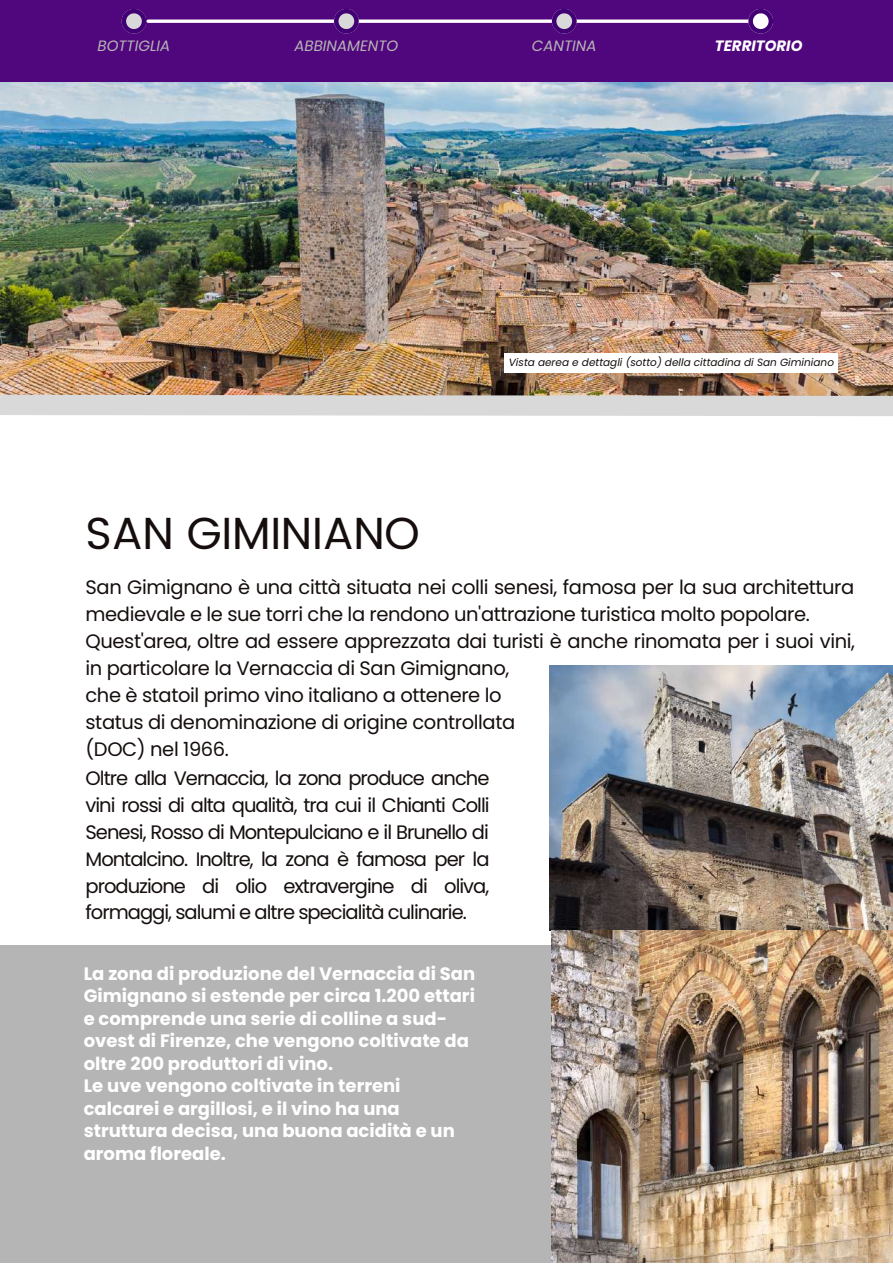
<style>
.page{position:relative;width:893px;height:1264px;background:#fff}
.page>*{position:absolute;margin:0;border:0;box-sizing:border-box;transform-origin:0 0}
.t1{font:45px "Poppins";letter-spacing:-.005em;color:#150e0d}
.t2{font:19.5px/27px "Poppins";letter-spacing:-.02em;color:#150e0d}
.t3{font:700 18px/22.5px "Poppins";color:#fff}
.t4{font:italic 15px "Poppins";color:#b5b5b5}
.t5{font:italic 700 15px "Poppins";color:#fff}
.t6{font:italic 10.5px "Poppins";color:#150e0d}
</style>
<div class="page">
<img style="left:549px;top:665px;width:343px;height:265px">
<div style="left:0;top:945px;width:564px;height:317px;background:#b5b5b5"></div>
<img style="left:551px;top:930px;width:341px;height:332px">
<img style="left:0;top:82px;width:892px;height:302px">
<div style="left:0;top:0;width:892px;height:82px;background:#50077d"></div>
<svg style="left:122px;top:9px;width:24px;height:25px"></svg>
<hr style="left:148px;top:20px;width:610px;height:3px;background:#fff">
<svg style="left:334px;top:9px;width:25px;height:25px"></svg>
<svg style="left:552px;top:9px;width:24px;height:25px"></svg>
<svg style="left:748px;top:9px;width:25px;height:25px"></svg>
<img style="left:0;top:384px;width:892px;height:32px">
<div style="left:504px;top:353px;width:334px;height:19px;background:#fff"></div>
<p class="t4" style="left:97px;top:35px;width:74px">BOTTIGLIA</p>
<p class="t4" style="left:294px;top:35px;width:105px">ABBINAMENTO</p>
<p class="t4" style="left:532px;top:35px;width:66px">CANTINA</p>
<p class="t5" style="left:715px;top:35px;width:89px">TERRITORIO</p>
<h1 class="t1" style="left:85px;top:507px;width:336px">SAN GIMINIANO</h1>
<p class="t6" style="left:509px;top:355px;width:327px">Vista aerea e dettagli (sotto) della cittadina di San Giminiano</p>
<p class="t2" style="left:85px;top:574px;width:771px">San Gimignano è una città situata nei colli senesi, famosa per la sua architettura medievale e le sue torri che la rendono un'attrazione turistica molto popolare.<br>Quest'area, oltre ad essere apprezzata dai turisti è anche rinomata per i suoi vini, in particolare la Vernaccia di San Gimignano,<br>che è statoil primo vino italiano a ottenere lo<br>status di denominazione di origine controllata<br>(DOC) nel 1966.</p>
<p class="t2" style="left:85px;top:764px;width:405px;text-align:justify">Oltre alla Vernaccia, la zona produce anche vini rossi di alta qualità, tra cui il Chianti Colli Senesi, Rosso di Montepulciano e il Brunello di Montalcino. Inoltre, la zona è famosa per la produzione di olio extravergine di oliva, formaggi, salumi e altre specialità culinarie.</p>
<p class="t3" style="left:84px;top:962px;width:393px">La zona di produzione del Vernaccia di San Gimignano si estende per circa 1.200 ettari e comprende una serie di colline a sud&shy;ovest di Firenze, che vengono coltivate da oltre 200 produttori di vino.<br>Le uve vengono coltivate in terreni calcarei e argillosi, e il vino ha una struttura decisa, una buona acidità e un aroma floreale.</p>
</div>
